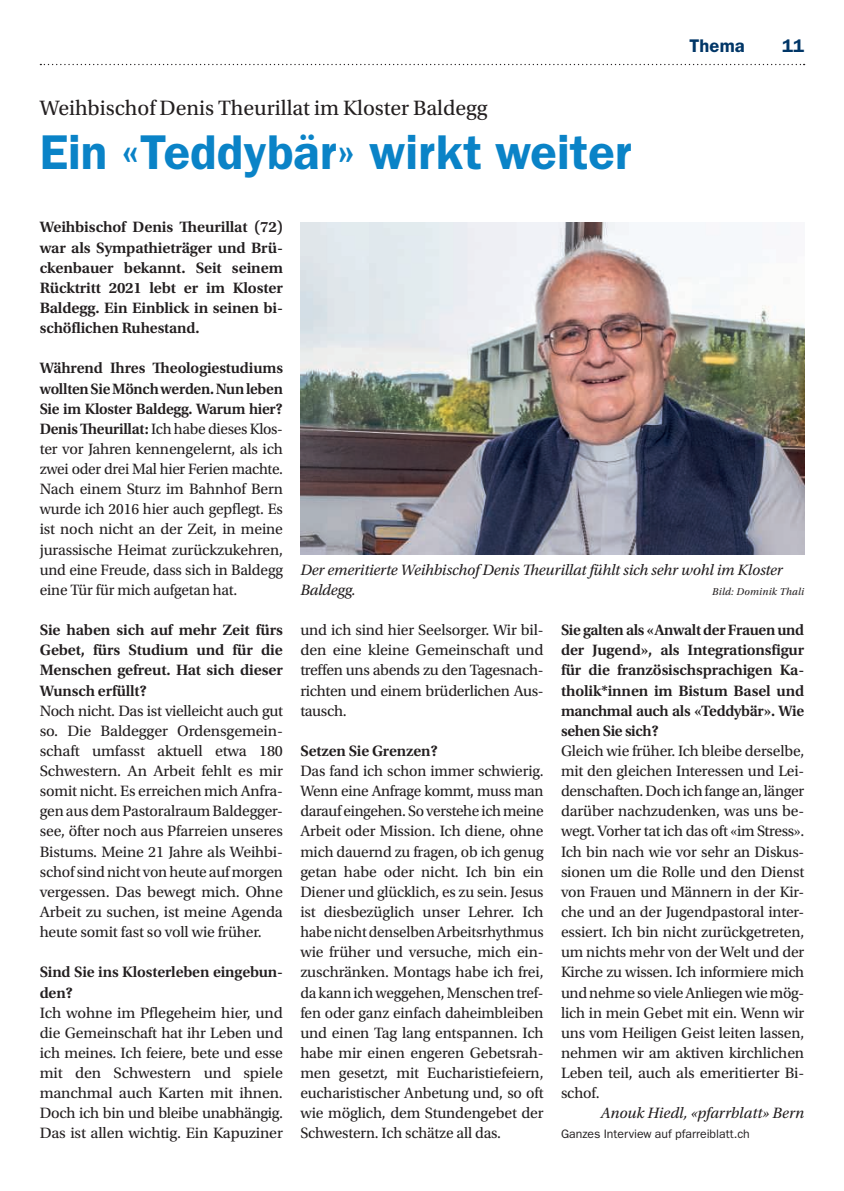
<style>
.page{position:relative;width:844px;height:1191px;background:#fff}
.page>*{position:absolute;margin:0;border:0;box-sizing:border-box;transform-origin:0 0}
.t1{font:600 49px "ITC Franklin Gothic Std";color:#0a83c7}
.t2{font:21.88px "Utopia Std";color:#231f20}
.t3{font:600 18.38px "ITC Franklin Gothic Std";letter-spacing:.005em;color:#003667}
.t4{font:15.75px/20.1px "Utopia Std";letter-spacing:-.01em;color:#231f20;text-align:justify}
.t5{font:600 15.75px/20.1px "Utopia Std";letter-spacing:-.01em;color:#231f20;text-align:justify}
.t6{font:italic 15.75px/20.1px "Utopia Std";letter-spacing:-.01em;color:#231f20}
.t7{font:12.25px "ITC Franklin Gothic Std";color:#231f20}
.t8{font:italic 10.5px "Utopia Std";letter-spacing:.02em;color:#231f20}
.s1{font-weight:600}
</style>
<div class="page">
<svg style="left:40px;top:64px;width:764px;height:1px"></svg>
<img style="left:300px;top:222px;width:504px;height:332px">
<h2 class="t2" style="left:40px;top:96px;width:449px">Weihbischof Denis Theurillat im Kloster Baldegg</h2>
<h1 class="t1" style="left:40px;top:123px;width:593px">Ein «Teddybär» wirkt weiter</h1>
<p class="t3" style="left:689px;top:35px;width:57px">Thema</p>
<p class="t3" style="left:781px;top:35px;width:24px">11</p>
<p class="t5" style="left:40px;top:217px;width:245px">Weihbischof Denis Theurillat (72) war als Sympathieträ ger und Brü&shy;ckenbauer bekannt. Seit seinem Rü cktritt 2021 lebt er im Kloster Baldegg. Ein Einblick in seinen bi&shy;schö flichen Ruhestand.</p>
<p class="t4" style="left:40px;top:358px;width:245px"><span class="s1">Während Ihres Theologiestudiums wollten Sie Mönch werden. Nun leben Sie im Kloster Baldegg. Warum hier?<br>Denis Theurillat:</span> Ich habe dieses Klos&shy;ter vor Jahren kennengelernt, als ich zwei oder drei Mal hier Ferien machte.<br>Nach einem Sturz im Bahnhof Bern wurde ich 2016 hier auch gepflegt. Es ist noch nicht an der Zeit, in meine jurassische Heimat zurückzukehren, und eine Freude, dass sich in Baldegg eine Tür für mich aufgetan hat.</p>
<p class="t5" style="left:40px;top:620px;width:245px">Sie haben sich auf mehr Zeit fü rs Gebet, fü rs Studium und fü r die Menschen gefreut. Hat sich dieser Wunsch erfü llt?</p>
<p class="t4" style="left:40px;top:700px;width:245px">Noch nicht. Das ist vielleicht auch gut so. Die Baldegger Ordensgemein&shy;schaft umfasst aktuell etwa 180<br>Schwestern. An Arbeit fehlt es mir somit nicht. Es erreichen mich Anfra&shy;gen aus dem Pastoralraum Baldegger&shy;see, ö fter noch aus Pfarreien unseres Bistums. Meine 21 Jahre als Weihbi&shy;schof sind nicht von heute auf morgen vergessen. Das bewegt mich. Ohne Arbeit zu suchen, ist meine Agenda heute somit fast so voll wie frü her.</p>
<p class="t5" style="left:40px;top:962px;width:245px">Sind Sie ins Klosterleben eingebun&shy;den?</p>
<p class="t4" style="left:40px;top:1002px;width:245px">Ich wohne im Pflegeheim hier, und die Gemeinschaft hat ihr Leben und ich meines. Ich feiere, bete und esse mit den Schwestern und spiele manchmal auch Karten mit ihnen.<br>Doch ich bin und bleibe unabhä ngig.<br>Das ist allen wichtig. Ein Kapuziner</p>
<p class="t6" style="left:300px;top:560px;width:484px">Der emeritierte Weihbischof Denis Theurillat fühlt sich sehr wohl im Kloster<br>Baldegg.</p>
<p class="t8" style="left:712px;top:586px;width:93px">Bild: Dominik Thali</p>
<p class="t4" style="left:300px;top:620px;width:245px">und ich sind hier Seelsorger. Wir bil&shy;den eine kleine Gemeinschaft und treffen uns abends zu den Tagesnach&shy;richten und einem brü derlichen Aus&shy;tausch.</p>
<p class="t5" style="left:300px;top:741px;width:139px">Setzen Sie Grenzen?</p>
<p class="t4" style="left:300px;top:761px;width:245px">Das fand ich schon immer schwierig.<br>Wenn eine Anfrage kommt, muss man darauf eingehen. So verstehe ich meine Arbeit oder Mission. Ich diene, ohne mich dauernd zu fragen, ob ich genug getan habe oder nicht. Ich bin ein Diener und glü cklich, es zu sein. Jesus ist diesbezü glich unser Lehrer. Ich habe nicht denselben Arbeitsrhythmus wie frü her und versuche, mich ein&shy;zuschrä nken. Montags habe ich frei, da kann ich weggehen, Menschen tref&shy;fen oder ganz einfach daheimbleiben und einen Tag lang entspannen. Ich habe mir einen engeren Gebetsrah&shy;men gesetzt, mit Eucharistiefeiern, eucharistischer Anbetung und, so oft wie mö glich, dem Stundengebet der Schwestern. Ich schä tze all das.</p>
<p class="t5" style="left:561px;top:620px;width:245px">Sie galten als «Anwalt der Frauen und der Jugend», als Integrationsfigur fü r die franzö sischsprachigen Ka&shy;tholik*innen im Bistum Basel und manchmal auch als «Teddybä r». Wie sehen Sie sich?</p>
<p class="t4" style="left:561px;top:741px;width:245px">Gleich wie frü her. Ich bleibe derselbe, mit den gleichen Interessen und Lei&shy;denschaften. Doch ich fange an, lä nger darü ber nachzudenken, was uns be&shy;wegt. Vorher tat ich das oft «im Stress».<br>Ich bin nach wie vor sehr an Diskus&shy;sionen um die Rolle und den Dienst von Frauen und Mä nnern in der Kir&shy;che und an der Jugendpastoral inter&shy;essiert. Ich bin nicht zurü ckgetreten, um nichts mehr von der Welt und der Kirche zu wissen. Ich informiere mich und nehme so viele Anliegen wie mög&shy;lich in mein Gebet mit ein. Wenn wir uns vom Heiligen Geist leiten lassen, nehmen wir am aktiven kirchlichen Leben teil, auch als emeritierter Bi&shy;schof.</p>
<p class="t6" style="left:600px;top:1103px;width:205px">Anouk Hiedl, «pfarrblatt» Bern</p>
<p class="t7" style="left:561px;top:1127px;width:190px">Ganzes Interview auf pfarreiblatt.ch</p>
</div>
